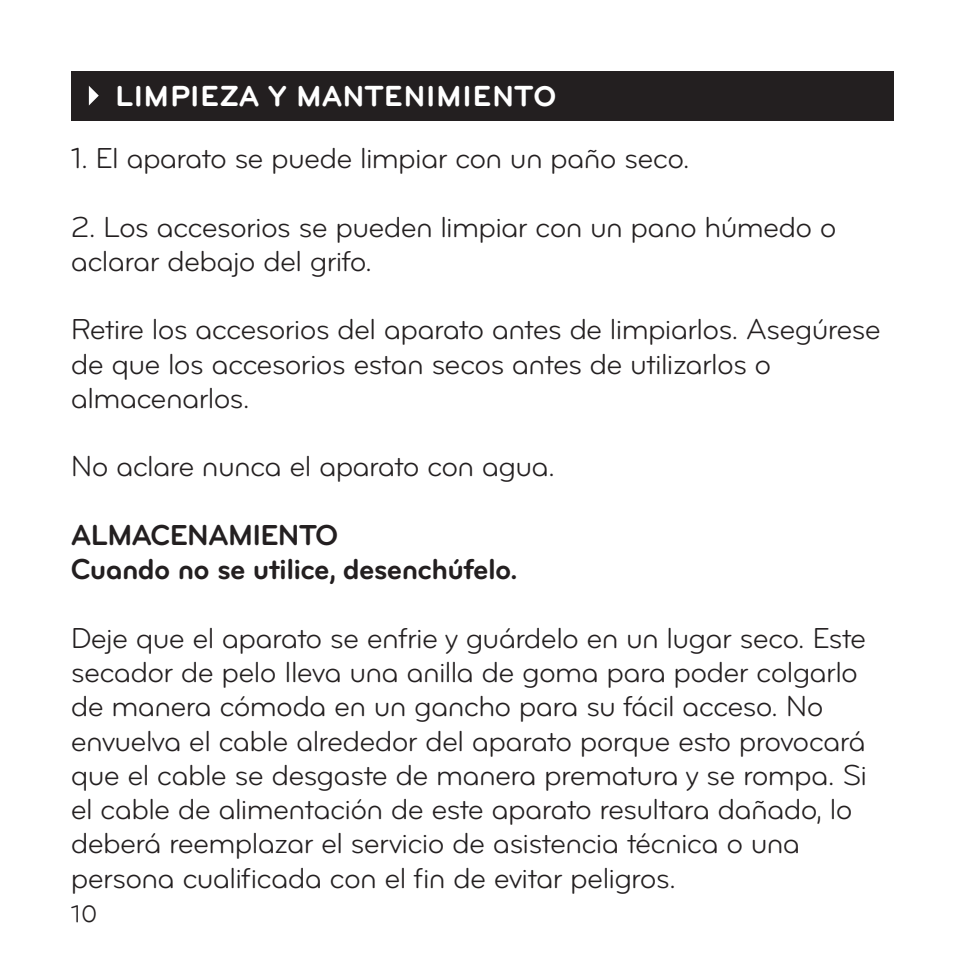
<style>
.page{position:relative;width:964px;height:964px;background:#fff}
.page>*{position:absolute;margin:0;border:0;box-sizing:border-box;transform-origin:0 0}
.t1{font:30px/34.2px "Bryant Regular Alternate";letter-spacing:-.025em;color:#231f20}
.t2{font:30px/34.2px "Bryant Bold Alternate";letter-spacing:-.025em;color:#231f20}
.t3{font:700 30px "Bryant";color:#fff}
.t4{font:25px "Bryant";color:#231f20}
</style>
<div class="page">
<div style="left:71px;top:71px;width:822px;height:49px;background:#231f20"></div>
<svg style="left:89px;top:86px;width:10px;height:20px"></svg>
<p class="t3" style="left:115px;top:79px;width:443px">LIMPIEZA Y MANTENIMIENTO</p>
<p class="t1" style="left:71px;top:142px;width:620px">1. El aparato se puede limpiar con un paño seco.</p>
<p class="t1" style="left:71px;top:210px;width:767px">2. Los accesorios se pueden limpiar con un pano húmedo o aclarar debajo del grifo.</p>
<p class="t1" style="left:71px;top:313px;width:811px">Retire los accesorios del aparato antes de limpiarlos. Asegúrese de que los accesorios estan secos antes de utilizarlos o almacenarlos.</p>
<p class="t1" style="left:71px;top:450px;width:486px">No aclare nunca el aparato con agua.</p>
<p class="t2" style="left:71px;top:519px;width:448px">ALMACENAMIENTO<br>Cuando no se utilice, desenchúfelo.</p>
<p class="t1" style="left:71px;top:621px;width:798px">Deje que el aparato se enfrie y guárdelo en un lugar seco. Este secador de pelo Ileva una anilla de goma para poder colgarlo de manera cómoda en un gancho para su fácil acceso. No envuelva el cable alrededor del aparato porque esto provocará que el cable se desgaste de manera prematura y se rompa. Si el cable de alimentación de este aparato resultara dañado, lo deberá reemplazar el servicio de asistencia técnica o una persona cualificada con el fin de evitar peligros.</p>
<p class="t4" style="left:71px;top:900px;width:28px">10</p>
</div>
